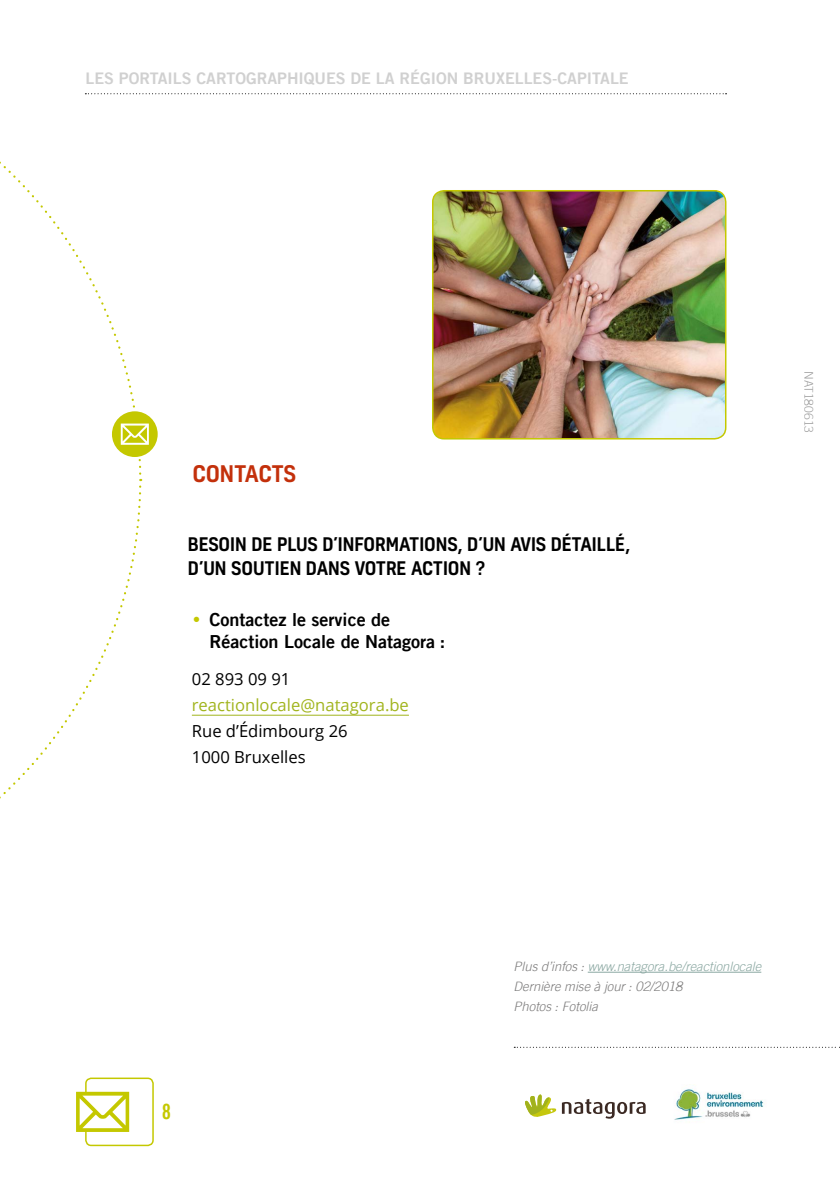
<style>
.page{position:relative;width:840px;height:1191px;background:#fff}
.page>*{position:absolute;margin:0;border:0;box-sizing:border-box;transform-origin:0 0}
.t1{font:500 22px "Kelson";letter-spacing:-.02em;color:#c3300b}
.t2{font:21px "Trade Gothic Bold Cond Twenty";color:#c4c800}
.t3{font:500 18px/24px "Kelson";color:#000}
.t4{font:18px/22px "Trade Gothic Bold Two";color:#000}
.t5{font:16.6px/26px "Open Sans";color:#000}
.t6{font:16.6px "Open Sans";color:#a1b41d}
.t7{font:16px "Trade Gothic Bold Two";color:#d0d0d0}
.t8{font:italic 300 13px/20px "Trade Gothic";color:#7c7b7b}
.t9{font:300 12px "Trade Gothic";color:#878787}
.s1{color:#8ba8a2}
</style>
<div class="page">
<svg style="left:142px;top:93px;width:584px;height:1px"></svg>
<svg style="left:0;top:93px;width:142px;height:386px"></svg>
<svg style="left:0;top:485px;width:142px;height:314px"></svg>
<hr style="left:587px;top:972px;width:173px;height:1px;background:#8ba8a2">
<div style="left:85px;top:1077px;width:69px;height:69px;border:2px solid #c4c800;border-radius:5px"></div>
<svg style="left:76px;top:1091px;width:53px;height:41px"></svg>
<hr style="left:192px;top:715px;width:216px;height:1px;background:#a1b41d">
<svg style="left:514px;top:1046px;width:326px;height:1px"></svg>
<img style="left:432px;top:191px;width:293px;height:248px">
<div style="left:432px;top:190px;width:294px;height:249px;border:2px solid #c4c800;border-radius:11px"></div>
<div style="left:112px;top:411px;width:46px;height:46px;background:#c4c800;border-radius:50%"></div>
<svg style="left:121px;top:423px;width:28px;height:22px"></svg>
<svg style="left:525px;top:1094px;width:120px;height:24px"></svg>
<img style="left:674px;top:1088px;width:90px;height:35px">
<p class="t7" style="left:85px;top:69px;width:544px">LES PORTAILS CARTOGRAPHIQUES DE LA RÉGION BRUXELLES-CAPITALE</p>
<h1 class="t1" style="left:192px;top:458px;width:105px">CONTACTS</h1>
<h3 class="t3" style="left:188px;top:532px;width:444px">BESOIN DE PLUS D’INFORMATIONS, D’UN AVIS DÉTAILLÉ,<br>D’UN SOUTIEN DANS VOTRE ACTION ?</h3>
<h3 class="t4" style="left:209px;top:608px;width:237px">Contactez le service de<br>Réaction Locale de Natagora :</h3>
<p class="t5" style="left:192px;top:665px;width:100px">02 893 09 91</p>
<p class="t6" style="left:192px;top:694px;width:218px">reactionlocale@natagora.be</p>
<p class="t5" style="left:192px;top:717px;width:157px">Rue d’Édimbourg 26<br>1000 Bruxelles</p>
<p class="t9" style="left:815px;top:371px;width:63px;rotate:90deg">NAT180613</p>
<h2 class="t2" style="left:162px;top:1099px;width:11px">8</h2>
<p class="t8" style="left:513px;top:956px;width:249px">Plus d’infos : <span class="s1">www.natagora.be/reactionlocale<br></span>Dernière mise à jour : 02/2018<br>Photos : Fotolia</p>
</div>
